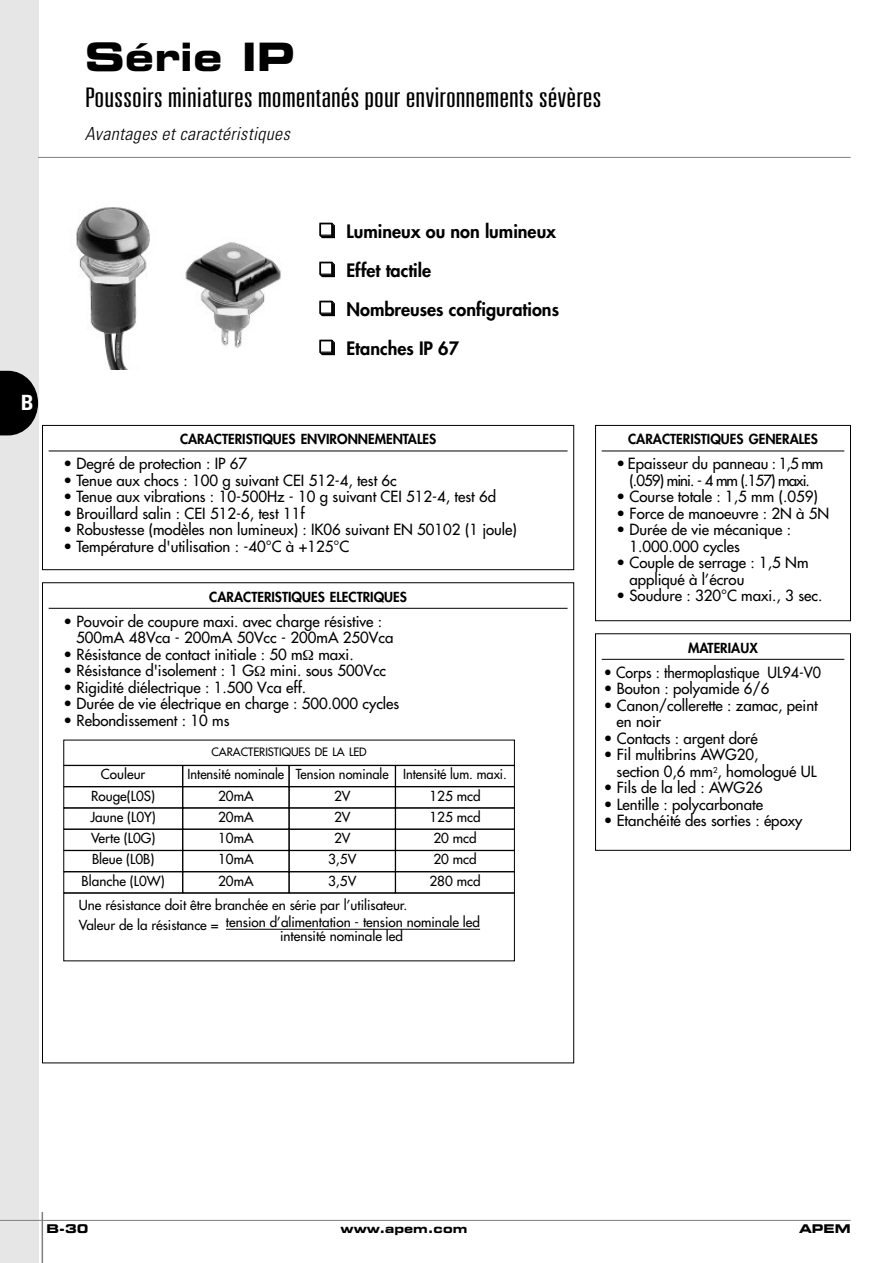
<style>
.page{position:relative;width:893px;height:1263px;background:#fff}
.page>*{position:absolute;margin:0;border:0;box-sizing:border-box;transform-origin:0 0}
.t1{font:700 expanded 39px "Square 721 BT";color:#000}
.t2{font:300 ultra-condensed 27px "Univers";color:#000;scale:1.3 1}
.t3{font:700 condensed 21px "Univers";color:#fff}
.t4{font:800 18px "Futura";color:#000}
.t5{font:italic 300 condensed 18px "Univers";color:#000}
.t6{font:15px/16.5px "Futura";color:#000}
.t7{font:15px "Futura";color:#000;scale:.95 1}
.t8{font:13.5px/21.3px "Futura";color:#000;text-align:justify}
.t9{font:800 13.5px "Futura";color:#000}
.t10{font:13.5px/21.3px "Futura";color:#000;text-align:center;scale:.95 1}
.t11{font:700 expanded 12px "Square 721 BT";color:#000}
.t12{font:11.25px "Futura";color:#000}
</style>
<div class="page">
<div style="left:0;top:0;width:38px;height:1263px;background:#e6e6e6"></div>
<hr style="left:0;top:1220px;width:850px;height:1px;background:#808080">
<hr style="left:42px;top:1212px;width:1px;height:51px;background:#808080">
<hr style="left:38px;top:157px;width:812px;height:1px;background:#808080">
<svg style="left:0;top:371px;width:38px;height:64px;background:#252525"></svg>
<img style="left:76px;top:207px;width:74px;height:162px">
<img style="left:185px;top:242px;width:96px;height:106px">
<svg style="left:42px;top:425px;width:532px;height:146px"></svg>
<svg style="left:42px;top:582px;width:533px;height:481px"></svg>
<svg style="left:595px;top:451px;width:255px;height:400px"></svg>
<div style="left:595px;top:425px;width:255px;height:196px;border:1px solid #000"></div>
<div style="left:64px;top:765px;width:119px;height:22px;border:1px solid #000"></div>
<div style="left:183px;top:765px;width:106px;height:22px;border:1px solid #000"></div>
<div style="left:64px;top:787px;width:119px;height:21px;border:1px solid #000"></div>
<div style="left:183px;top:787px;width:106px;height:21px;border:1px solid #000"></div>
<div style="left:183px;top:829px;width:106px;height:21px;border:1px solid #000"></div>
<div style="left:183px;top:850px;width:106px;height:22px;border:1px solid #000"></div>
<div style="left:183px;top:872px;width:106px;height:21px;border:1px solid #000"></div>
<div style="left:289px;top:765px;width:106px;height:22px;border:1px solid #000"></div>
<div style="left:289px;top:787px;width:106px;height:21px;border:1px solid #000"></div>
<div style="left:289px;top:829px;width:106px;height:21px;border:1px solid #000"></div>
<div style="left:289px;top:850px;width:106px;height:22px;border:1px solid #000"></div>
<div style="left:289px;top:872px;width:106px;height:21px;border:1px solid #000"></div>
<div style="left:395px;top:765px;width:119px;height:22px;border:1px solid #000"></div>
<div style="left:395px;top:787px;width:119px;height:21px;border:1px solid #000"></div>
<div style="left:395px;top:829px;width:119px;height:21px;border:1px solid #000"></div>
<div style="left:395px;top:850px;width:119px;height:22px;border:1px solid #000"></div>
<div style="left:395px;top:872px;width:119px;height:21px;border:1px solid #000"></div>
<div style="left:64px;top:829px;width:119px;height:21px;border:1px solid #000"></div>
<div style="left:64px;top:850px;width:119px;height:22px;border:1px solid #000"></div>
<div style="left:64px;top:872px;width:119px;height:21px;border:1px solid #000"></div>
<hr style="left:226px;top:929px;width:254px;height:1px;background:#000">
<div style="left:64px;top:893px;width:450px;height:68px;border:1px solid #000"></div>
<svg style="left:303px;top:650px;width:10px;height:10px"></svg>
<svg style="left:255px;top:666px;width:10px;height:10px"></svg>
<h3 class="t3" style="left:21px;top:395px;width:14px">B</h3>
<h1 class="t1" style="left:85px;top:43px;width:211px">Série IP</h1>
<h2 class="t2" style="left:85px;top:87px;width:399px">Poussoirs miniatures momentanés pour environnements sévères</h2>
<p class="t5" style="left:85px;top:127px;width:210px">Avantages et caractéristiques</p>
<p class="t4" style="left:319px;top:223px;width:238px">❑ Lumineux ou non lumineux</p>
<p class="t4" style="left:319px;top:262px;width:113px">❑ Effet tactile</p>
<p class="t4" style="left:319px;top:301px;width:241px">❑ Nombreuses configurations</p>
<p class="t4" style="left:319px;top:340px;width:141px">❑ Etanches IP 67</p>
<p class="t9" style="left:180px;top:433px;width:258px">CARACTERISTIQUES ENVIRONNEMENTALES</p>
<p class="t6" style="left:63px;top:457px;width:185px">• Degré de protection : IP 67</p>
<p class="t6" style="left:63px;top:473px;width:335px">• Tenue aux chocs : 100 g suivant CEI 512-4, test 6c</p>
<p class="t6" style="left:63px;top:490px;width:434px">• Tenue aux vibrations : 10-500Hz - 10 g suivant CEI 512-4, test 6d</p>
<p class="t6" style="left:63px;top:506px;width:242px">• Brouillard salin : CEI 512-6, test 11f</p>
<p class="t6" style="left:63px;top:523px;width:455px">• Robustesse (modèles non lumineux) : IK06 suivant EN 50102 (1 joule)</p>
<p class="t6" style="left:63px;top:539px;width:287px">• Température d'utilisation : -40°C à +125°C</p>
<p class="t9" style="left:209px;top:590px;width:199px">CARACTERISTIQUES ELECTRIQUES</p>
<p class="t6" style="left:76px;top:614px;width:319px;text-indent:-13px">• Pouvoir de coupure maxi. avec charge résistive :<br>500mA 48Vca - 200mA 50Vcc - 200mA 250Vca</p>
<p class="t6" style="left:63px;top:647px;width:292px">• Résistance de contact initiale : 50 m maxi.</p>
<p class="t6" style="left:63px;top:664px;width:324px">• Résistance d'isolement : 1 G mini. sous 500Vcc</p>
<p class="t6" style="left:63px;top:680px;width:244px">• Rigidité diélectrique : 1.500 Vca eff.</p>
<p class="t6" style="left:63px;top:697px;width:337px">• Durée de vie électrique en charge : 500.000 cycles</p>
<p class="t6" style="left:63px;top:713px;width:167px">• Rebondissement : 10 ms</p>
<p class="t12" style="left:211px;top:747px;width:157px">CARACTERISTIQUES DE LA LED</p>
<p class="t8" style="left:101px;top:765px;width:46px">Couleur</p>
<p class="t10" style="left:187px;top:765px;width:103px">Intensité nominale</p>
<p class="t8" style="left:91px;top:786px;width:65px">Rouge(L0S)</p>
<p class="t8" style="left:218px;top:786px;width:37px">20mA 20mA 10mA 10mA 20mA</p>
<p class="t10" style="left:296px;top:765px;width:99px">Tension nominale<br>2V<br>2V<br>2V<br>3,5V<br>3,5V</p>
<p class="t10" style="left:403px;top:765px;width:111px">Intensité lum. maxi.<br>125 mcd<br>125 mcd<br>20 mcd<br>20 mcd<br>280 mcd</p>
<p class="t8" style="left:82px;top:807px;width:85px;text-align:center">Jaune (L0Y)<br>Verte (L0G)<br>Bleue (L0B)<br>Blanche (L0W)</p>
<p class="t8" style="left:79px;top:898px;width:403px;line-height:17px">Une résistance doit être branchée en série par l’utilisateur.<br>Valeur de la résistance = tension d’alimentation - tension nominale led</p>
<p class="t8" style="left:280px;top:926px;width:124px">intensité nominale led</p>
<p class="t9" style="left:628px;top:433px;width:191px">CARACTERISTIQUES GENERALES</p>
<p class="t6" style="left:616px;top:457px;width:208px;text-align:center">• Epaisseur du panneau : 1,5 mm (.059) mini. - 4 mm (.157) maxi.</p>
<p class="t6" style="left:616px;top:490px;width:203px">• Course totale : 1,5 mm (.059)</p>
<p class="t6" style="left:616px;top:506px;width:214px">• Force de manoeuvre : 2N à 5N</p>
<p class="t6" style="left:629px;top:523px;width:163px;text-indent:-13px">• Durée de vie mécanique :<br>1.000.000 cycles</p>
<p class="t6" style="left:629px;top:556px;width:181px;text-indent:-13px">• Couple de serrage : 1,5 Nm appliqué à l’écrou</p>
<p class="t6" style="left:616px;top:589px;width:207px">• Soudure : 320°C maxi., 3 sec.</p>
<p class="t9" style="left:688px;top:641px;width:71px">MATERIAUX</p>
<p class="t7" style="left:603px;top:665px;width:230px">• Corps : thermoplastique UL94-V0</p>
<p class="t6" style="left:603px;top:682px;width:167px">• Bouton : polyamide 6/6</p>
<p class="t6" style="left:616px;top:698px;width:203px;text-indent:-13px">• Canon/collerette : zamac, peint en noir</p>
<p class="t6" style="left:603px;top:731px;width:155px">• Contacts : argent doré</p>
<p class="t6" style="left:616px;top:748px;width:202px;text-indent:-13px">• Fil multibrins AWG20,<br>section 0,6 mm<sup>2</sup>, homologué UL</p>
<p class="t6" style="left:603px;top:781px;width:160px">• Fils de la led : AWG26</p>
<p class="t6" style="left:603px;top:797px;width:161px">• Lentille : polycarbonate</p>
<p class="t6" style="left:603px;top:814px;width:200px">• Etanchéité des sorties : époxy</p>
<p class="t11" style="left:47px;top:1225px;width:43px">B-30</p>
<p class="t11" style="left:340px;top:1225px;width:128px">www.apem.com</p>
<p class="t11" style="left:799px;top:1225px;width:53px">APEM</p>
</div>
